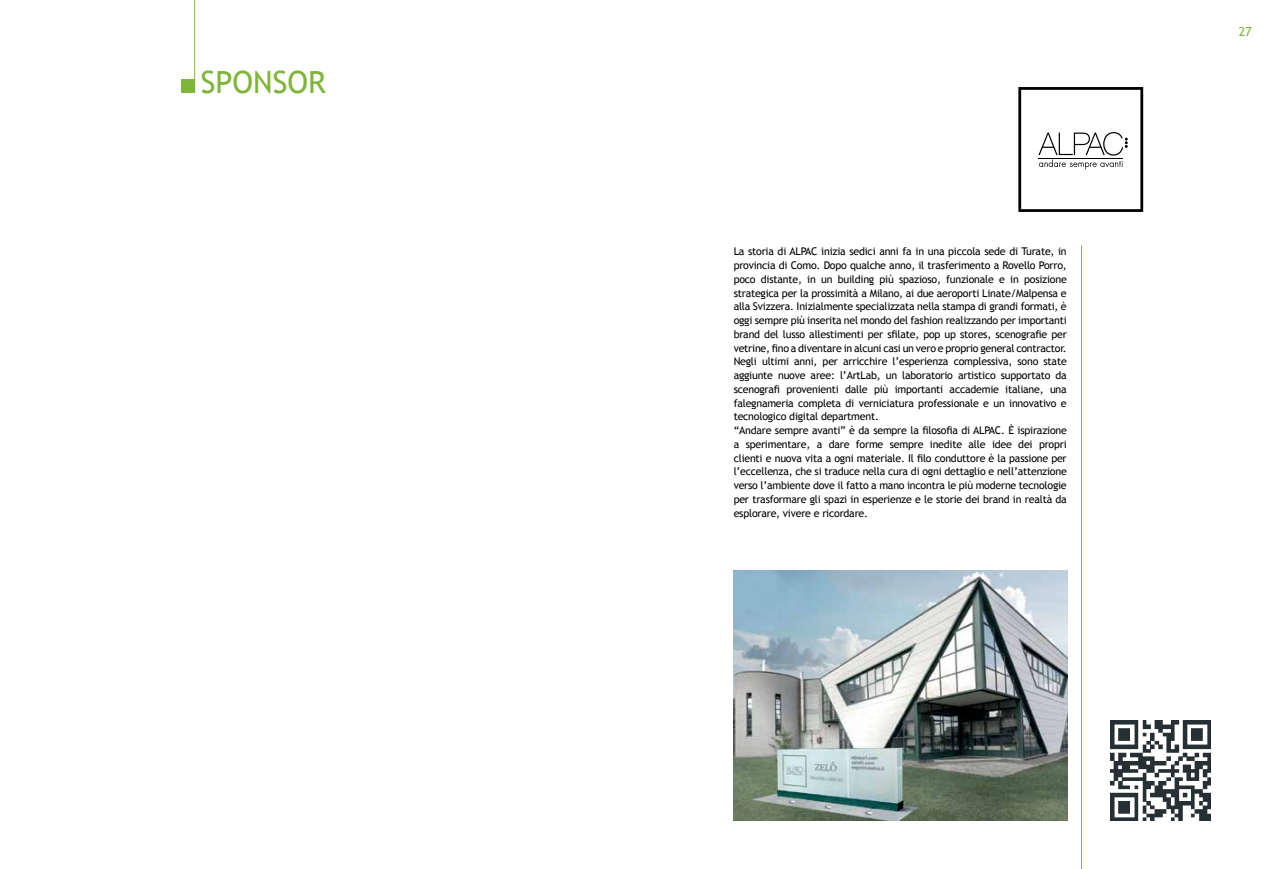
<style>
.page{position:relative;width:1276px;height:869px;background:#fff}
.page>*{position:absolute;margin:0;border:0;box-sizing:border-box;transform-origin:0 0}
.t1{font:30.62px "Trebuchet MS";color:#7fb539}
.t2{font:12.5px "Trebuchet MS";color:#7fb539}
.t3{font:10.62px/13.8px "Trebuchet MS";letter-spacing:-.02em;color:#000}
</style>
<div class="page">
<hr style="left:194px;top:0;width:1px;height:93px;background:#7fb539">
<div style="left:181px;top:79px;width:14px;height:14px;background:#7fb539"></div>
<hr style="left:1081px;top:245px;width:1px;height:623px;background:#7fb539">
<img style="left:733px;top:570px;width:334px;height:249px">
<img style="left:1110px;top:720px;width:100px;height:99px">
<svg style="left:1018px;top:87px;width:125px;height:125px"></svg>
<hr style="left:1038px;top:158px;width:84px;height:1px;background:#000">
<h1 class="t1" style="left:201px;top:64px;width:127px">SPONSOR</h1>
<p class="t3" style="left:733px;top:244px;width:335px">La storia di ALPAC inizia sedici anni fa in una piccola sede di Turate, in provincia di Como. Dopo qualche anno, il trasferimento a Rovello Porro, poco distante, in un building più spazioso, funzionale e in posizione strategica per la prossimità a Milano, ai due aeroporti Linate/Malpensa e alla Svizzera. Inizialmente specializzata nella stampa di grandi formati, è oggi sempre più inserita nel mondo del fashion realizzando per importanti brand del lusso allestimenti per sfilate, pop up stores, scenografie per vetrine, fino a diventare in alcuni casi un vero e proprio general contractor.<br>Negli ultimi anni, per arricchire l’esperienza complessiva, sono state aggiunte nuove aree: l’ArtLab, un laboratorio artistico supportato da scenografi provenienti dalle più importanti accademie italiane, una falegnameria completa di verniciatura professionale e un innovativo e tecnologico digital department.<br>“Andare sempre avanti” è da sempre la filosofia di ALPAC. È ispirazione a sperimentare, a dare forme sempre inedite alle idee dei propri clienti e nuova vita a ogni materiale. Il filo conduttore è la passione per l’eccellenza, che si traduce nella cura di ogni dettaglio e nell’attenzione verso l’ambiente dove il fatto a mano incontra le più moderne tecnologie per trasformare gli spazi in esperienze e le storie dei brand in realtà da esplorare, vivere e ricordare.</p>
<p class="t2" style="left:1239px;top:24px;width:14px">27</p>
</div>
